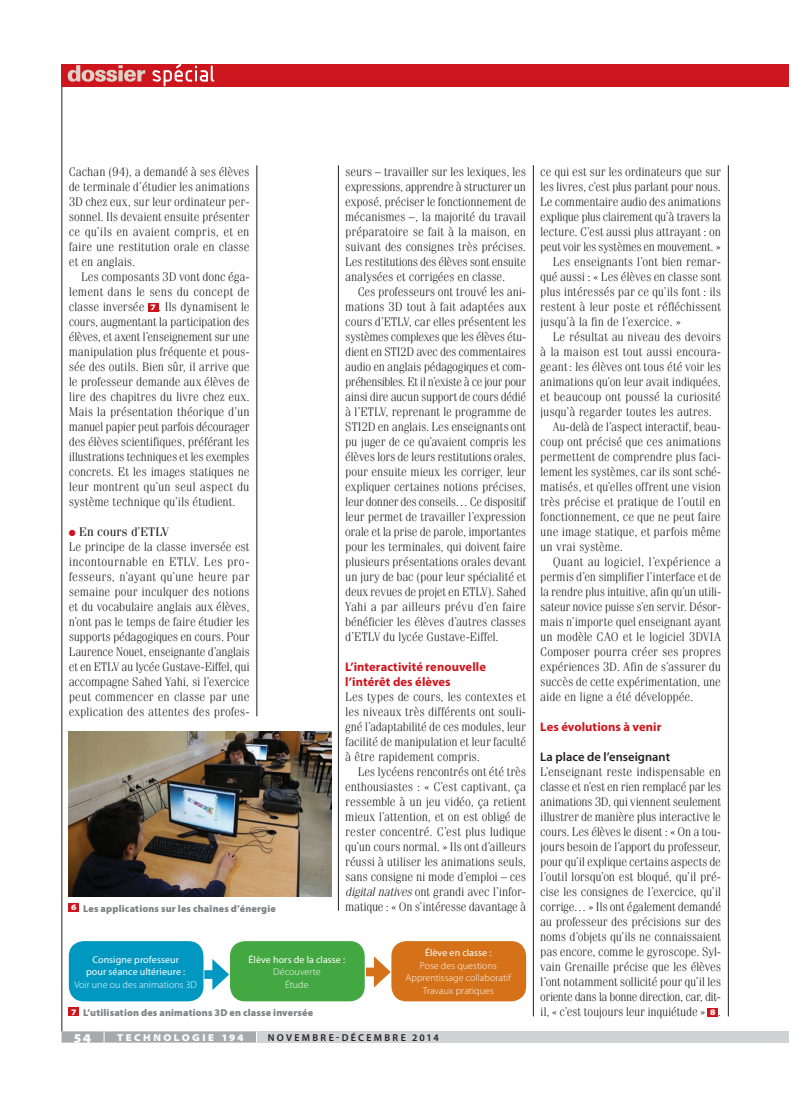
<style>
.page{position:relative;width:797px;height:1105px;background:#fff}
.page>*{position:absolute;margin:0;border:0;box-sizing:border-box;transform-origin:0 0}
.t1{font:900 semi-expanded 13.75px "Myriad Pro";color:#fff}
._60__Texte{font:300 12.5px/15px "Fenice Std";letter-spacing:-.01em;color:#231f20;text-align:justify}
._61__TexteSansAlinéa{font:300 12.5px/15px "Fenice Std";letter-spacing:-.01em;color:#231f20;text-align:justify}
._40__S_titre_1{font:700 12.5px/15px "Myriad Pro";letter-spacing:.005em;color:#cd151d}
._50__S_titre_2{font:600 12.5px "Myriad Pro";color:#231f20}
._61__TexteSansAlinéa-2{font:12.5px "Fenice Std";letter-spacing:.015em;color:#231f20}
._804_MyL_8_10{font:300 10px "Myriad Pro";letter-spacing:.005em;color:#fff}
._800_MyBk-titregraph{font:900 10px "Myriad Pro";letter-spacing:.015em;color:#808285}
._803_MyR_8_10{font:10px/12.5px "Myriad Pro";letter-spacing:.005em;color:#fff;text-align:center}
.t2{font:600 10px "Myriad Pro";letter-spacing:.235em;color:#231f20}
.t3{font:900 semi-expanded 10px "Myriad Pro";letter-spacing:.24em;color:#fff}
.t4{font:900 semi-expanded 9px "Myriad Pro";color:#fff}
.s1{color:#cd151d}
.s2{font-style:italic}
</style>
<div class="page">
<div style="left:770px;top:64px;width:18px;height:22px;background:#cd151d"></div>
<div style="left:256px;top:1031px;width:514px;height:12px;background:#d1d2d4"></div>
<svg style="left:62px;top:1031px;width:195px;height:12px;background:#aeafb2"></svg>
<div style="left:770px;top:1031px;width:18px;height:12px;background:#d1d2d4"></div>
<hr style="left:257px;top:165px;width:1px;height:551px;background:#231f20">
<hr style="left:338px;top:165px;width:1px;height:746px;background:#231f20">
<hr style="left:728px;top:165px;width:1px;height:851px;background:#231f20">
<hr style="left:62px;top:86px;width:1px;height:945px;background:#231f20">
<div style="left:707px;top:1008px;width:11px;height:8px;background:#cd151d"></div>
<div style="left:148px;top:303px;width:10px;height:8px;background:#cd151d"></div>
<div style="left:62px;top:64px;width:708px;height:22px;background:#cd151d"></div>
<svg style="left:68px;top:65px;width:77px;height:17px"></svg>
<svg style="left:152px;top:64px;width:136px;height:23px"></svg>
<img style="left:69px;top:731px;width:262px;height:165px">
<div style="left:69px;top:904px;width:10px;height:8px;background:#cd151d"></div>
<div style="left:69px;top:941px;width:134px;height:60px;background:#0098c1;border-radius:15px"></div>
<div style="left:230px;top:941px;width:135px;height:60px;background:#43a842;border-radius:15px"></div>
<div style="left:391px;top:941px;width:135px;height:60px;background:#d47119;border-radius:15px"></div>
<div style="left:204px;top:970px;width:15px;height:9px;background:#0098c1"></div>
<svg style="left:212px;top:959px;width:17px;height:31px"></svg>
<div style="left:366px;top:967px;width:14px;height:9px;background:#d47119"></div>
<svg style="left:374px;top:956px;width:17px;height:31px"></svg>
<div style="left:69px;top:1008px;width:10px;height:8px;background:#cd151d"></div>
<hr style="left:533px;top:165px;width:1px;height:851px;background:#231f20">
<p class="_61__TexteSansAlinéa" style="left:69px;top:164px;width:182px">Cachan (94), a demandé à ses élèves de terminale d’étudier les animations 3D chez eux, sur leur ordinateur per&shy;sonnel. Ils devaient ensuite présenter ce qu’ils en avaient compris, et en faire une restitution orale en classe et en anglais.</p>
<p class="_60__Texte" style="left:69px;top:269px;width:182px;text-indent:12px">Les composants 3D vont donc éga&shy;lement dans le sens du concept de classe inversée</p>
<p class="_60__Texte" style="left:69px;top:299px;width:182px;text-indent:89px">. Ils dynamisent le cours, augmentant la participation des élèves, et axent l’enseignement sur une manipulation plus fréquente et pous&shy;sée des outils. Bien sûr, il arrive que le professeur demande aux élèves de lire des chapitres du livre chez eux.<br>Mais la présentation théorique d’un manuel papier peut parfois décourager des élèves scientifiques, préférant les illustrations techniques et les exemples concrets. Et les images statiques ne leur montrent qu’un seul aspect du système technique qu’ils étudient.</p>
<p class="_61__TexteSansAlinéa-2" style="left:69px;top:524px;width:102px"><span class="s1">●</span> En cours d’ETLV</p>
<p class="_61__TexteSansAlinéa" style="left:69px;top:539px;width:182px">Le principe de la classe inversée est incontournable en ETLV. Les pro&shy;fesseurs, n’ayant qu’une heure par semaine pour inculquer des notions et du vocabulaire anglais aux élèves, n’ont pas le temps de faire étudier les supports pédagogiques en cours. Pour Laurence Nouet, enseignante d’anglais et en ETLV au lycée Gustave-Eiffel, qui accompagne Sahed Yahi, si l’exercice peut commencer en classe par une explication des attentes des profes-</p>
<p class="t4" style="left:151px;top:300px;width:6px">7</p>
<p class="t4" style="left:71px;top:901px;width:7px">6</p>
<p class="_800_MyBk-titregraph" style="left:83px;top:902px;width:194px">Les applications sur les chaînes d’énergie</p>
<p class="_61__TexteSansAlinéa" style="left:345px;top:164px;width:182px">seurs – travailler sur les lexiques, les expressions, apprendre à structurer un exposé, préciser le fonctionnement de mécanismes –, la majorité du travail préparatoire se fait à la maison, en suivant des consignes très précises.<br>Les restitutions des élèves sont ensuite analysées et corrigées en classe.</p>
<p class="_60__Texte" style="left:345px;top:284px;width:182px;text-indent:12px">Ces professeurs ont trouvé les ani&shy;mations 3D tout à fait adaptées aux cours d’ETLV, car elles présentent les systèmes complexes que les élèves étu&shy;dient en STI2D avec des commentaires audio en anglais pédagogiques et com&shy;préhensibles. Et il n’existe à ce jour pour ainsi dire aucun support de cours dédié à l’ETLV, reprenant le programme de STI2D en anglais. Les enseignants ont pu juger de ce qu’avaient compris les élèves lors de leurs restitutions orales, pour ensuite mieux les corriger, leur expliquer certaines notions précises, leur donner des conseils… Ce dispositif leur permet de travailler l’expression orale et la prise de parole, importantes pour les terminales, qui doivent faire plusieurs présentations orales devant un jury de bac (pour leur spécialité et deux revues de projet en ETLV). Sahed Yahi a par ailleurs prévu d’en faire bénéficier les élèves d’autres classes d’ETLV du lycée Gustave-Eiffel.</p>
<p class="_40__S_titre_1" style="left:345px;top:659px;width:142px">L’interactivité renouvelle l’intérêt des élèves</p>
<p class="_61__TexteSansAlinéa" style="left:345px;top:689px;width:182px">Les types de cours, les contextes et les niveaux très différents ont souli&shy;gné l’adaptabilité de ces modules, leur facilité de manipulation et leur faculté à être rapidement compris.</p>
<p class="_60__Texte" style="left:345px;top:764px;width:182px;text-indent:12px">Les lycéens rencontrés ont été très enthousiastes : « C’est captivant, ça ressemble à un jeu vidéo, ça retient mieux l’attention, et on est obligé de rester concentré. C’est plus ludique qu’un cours normal. » Ils ont d’ailleurs réussi à utiliser les animations seuls, sans consigne ni mode d’emploi – ces <span class="s2">digital natives</span> ont grandi avec l’infor&shy;matique : « On s’intéresse davantage à</p>
<p class="_803_MyR_8_10" style="left:86px;top:953px;width:101px">Consigne professeur pour séance ultérieure :</p>
<p class="_804_MyL_8_10" style="left:74px;top:978px;width:124px">Voir une ou des animations 3D</p>
<p class="_803_MyR_8_10" style="left:249px;top:953px;width:98px">Élève hors de la classe :</p>
<p class="_804_MyL_8_10" style="left:273px;top:966px;width:49px">Découverte</p>
<p class="_804_MyL_8_10" style="left:285px;top:978px;width:25px">Étude</p>
<p class="t4" style="left:71px;top:1005px;width:6px">7</p>
<p class="_800_MyBk-titregraph" style="left:83px;top:1006px;width:231px">L’utilisation des animations 3D en classe inversée</p>
<p class="_803_MyR_8_10" style="left:425px;top:946px;width:68px">Élève en classe :</p>
<p class="_804_MyL_8_10" style="left:420px;top:959px;width:78px">Pose des questions</p>
<p class="_804_MyL_8_10" style="left:405px;top:972px;width:107px">Apprentissage collaboratif</p>
<p class="_804_MyL_8_10" style="left:423px;top:984px;width:72px">Travaux pratiques</p>
<p class="t1" style="left:74px;top:1027px;width:18px">54</p>
<p class="t3" style="left:117px;top:1030px;width:128px">TECHNOLOGIE 194</p>
<p class="t2" style="left:268px;top:1031px;width:172px">NOVEMBRE-DÉCEMBRE 2014</p>
<p class="_60__Texte" style="left:540px;top:164px;width:182px">ce qui est sur les ordinateurs que sur les livres, c’est plus parlant pour nous.<br>Le commentaire audio des animations explique plus clairement qu’à travers la lecture. C’est aussi plus attrayant : on peut voir les systèmes en mouvement. »</p>
<p class="_60__Texte" style="left:540px;top:254px;width:182px;text-indent:12px">Les enseignants l’ont bien remar&shy;qué aussi : « Les élèves en classe sont plus intéressés par ce qu’ils font : ils restent à leur poste et réfléchissent jusqu’à la fin de l’exercice. »</p>
<p class="_60__Texte" style="left:540px;top:329px;width:182px;text-indent:12px">Le résultat au niveau des devoirs à la maison est tout aussi encoura&shy;geant: les élèves ont tous été voir les animations qu’on leur avait indiquées, et beaucoup ont poussé la curiosité jusqu’à regarder toutes les autres.</p>
<p class="_60__Texte" style="left:540px;top:419px;width:182px;text-indent:12px">Au-delà de l’aspect interactif, beau&shy;coup ont précisé que ces animations permettent de comprendre plus faci&shy;lement les systèmes, car ils sont sché&shy;matisés, et qu’elles offrent une vision très précise et pratique de l’outil en fonctionnement, ce que ne peut faire une image statique, et parfois même un vrai système.</p>
<p class="_60__Texte" style="left:540px;top:554px;width:182px;text-indent:12px">Quant au logiciel, l’expérience a permis d’en simplifier l’interface et de la rendre plus intuitive, afin qu’un utili&shy;sateur novice puisse s’en servir. Désor&shy;mais n’importe quel enseignant ayant un modèle CAO et le logiciel 3DVIA Composer pourra créer ses propres expériences 3D. Afin de s’assurer du succès de cette expérimentation, une aide en ligne a été développée.</p>
<p class="_40__S_titre_1" style="left:540px;top:719px;width:123px">Les évolutions à venir</p>
<p class="_50__S_titre_2" style="left:540px;top:749px;width:131px">La place de l’enseignant</p>
<p class="_61__TexteSansAlinéa" style="left:540px;top:764px;width:182px">L’enseignant reste indispensable en classe et n’est en rien remplacé par les animations 3D, qui viennent seulement illustrer de manière plus interactive le cours. Les élèves le disent : « On a tou&shy;jours besoin de l’apport du professeur, pour qu’il explique certains aspects de l’outil lorsqu’on est bloqué, qu’il pré&shy;cise les consignes de l’exercice, qu’il corrige… » Ils ont également demandé au professeur des précisions sur des noms d’objets qu’ils ne connaissaient pas encore, comme le gyroscope. Syl&shy;vain Grenaille précise que les élèves l’ont notamment sollicité pour qu’il les oriente dans la bonne direction, car, dit&shy;il, « c’est toujours leur inquiétude »</p>
<p class="t4" style="left:710px;top:1005px;width:7px">8</p>
<p class="_61__TexteSansAlinéa" style="left:718px;top:1004px;width:5px">.</p>
</div>
